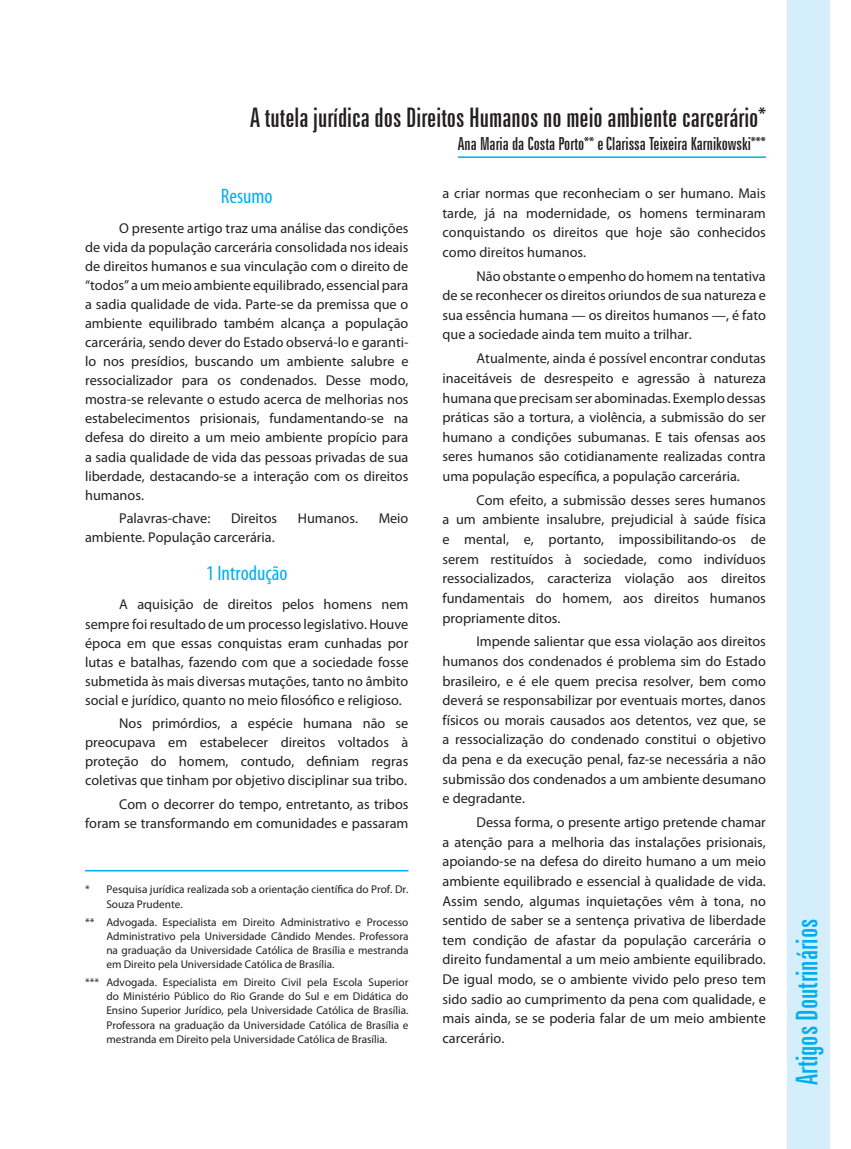
<style>
.page{position:relative;width:851px;height:1149px;background:#fff}
.page>*{position:absolute;margin:0;border:0;box-sizing:border-box;transform-origin:0 0}
.t1{font:extra-condensed 30px "Zurich BT";color:#00aeef}
._00_-_TÍTULO{font:extra-condensed 27px "Zurich BT";color:#231f20}
._02_-_SUBTÍTULO{font:condensed 21px "Myriad Pro";color:#00aeef}
._01_-_AUTOR{font:extra-condensed 18px "Zurich BT";color:#231f20}
._03_-_TEXTO{font:14.25px/19.6px "Myriad Pro";color:#231f20;text-align:justify}
._10{font:11.25px/14.1px "Myriad Pro";color:#231f20;text-align:justify}
._08_-_NOTA_fio_acima{font:11.25px/14.9px "Myriad Pro";color:#231f20}
</style>
<div class="page">
<div style="left:787px;top:0;width:42px;height:1148px;background:#d4effb"></div>
<hr style="left:458px;top:156px;width:307px;height:2px;background:#00aeef">
<hr style="left:85px;top:869px;width:323px;height:2px;background:#00aeef">
<p class="_00_-_TÍTULO" style="left:250px;top:102px;width:517px">A tutela jurídica dos Direitos Humanos no meio ambiente carcerário*</p>
<p class="_01_-_AUTOR" style="left:458px;top:133px;width:309px">Ana Maria da Costa Porto** eClarissa Teixeira Karnikowski***</p>
<p class="_02_-_SUBTÍTULO" style="left:221px;top:183px;width:53px">Resumo</p>
<p class="_03_-_TEXTO" style="left:85px;top:218px;width:325px;line-height:19px;text-indent:34px">O presente artigo traz uma análise das condições de vida da população carcerária consolidada nos ideais de direitos humanos e sua vinculação com o direito de “todos” a um meio ambiente equilibrado, essencial para a sadia qualidade de vida. Parte-se da premissa que o ambiente equilibrado também alcança a população carcerária, sendo dever do Estado observá-lo e garanti&shy;lo nos presídios, buscando um ambiente salubre e ressocializador para os condenados. Desse modo, mostra-se relevante o estudo acerca de melhorias nos estabelecimentos prisionais, fundamentando-se na defesa do direito a um meio ambiente propício para a sadia qualidade de vida das pessoas privadas de sua liberdade, destacando-se a interação com os direitos humanos.</p>
<p class="_03_-_TEXTO" style="left:119px;top:508px;width:93px">Palavras-chave:</p>
<p class="_03_-_TEXTO" style="left:231px;top:508px;width:48px">Direitos</p>
<p class="_03_-_TEXTO" style="left:298px;top:508px;width:62px">Humanos.</p>
<p class="_03_-_TEXTO" style="left:378px;top:508px;width:31px">Meio</p>
<p class="_03_-_TEXTO" style="left:85px;top:527px;width:191px">ambiente. População carcerária.</p>
<p class="_02_-_SUBTÍTULO" style="left:206px;top:560px;width:83px">1 Introdução</p>
<p class="_03_-_TEXTO" style="left:85px;top:594px;width:325px;line-height:19px;text-indent:34px">A aquisição de direitos pelos homens nem sempre foi resultado de um processo legislativo. Houve época em que essas conquistas eram cunhadas por lutas e batalhas, fazendo com que a sociedade fosse submetida às mais diversas mutações, tanto no âmbito social e jurídico, quanto no meio filosófico e religioso.</p>
<p class="_03_-_TEXTO" style="left:85px;top:713px;width:325px;line-height:19px;text-indent:34px">Nos primórdios, a espécie humana não se preocupava em estabelecer direitos voltados à proteção do homem, contudo, definiam regras coletivas que tinham por objetivo disciplinar sua tribo.</p>
<p class="_03_-_TEXTO" style="left:85px;top:793px;width:325px;line-height:19px;text-align:right">Com o decorrer do tempo, entretanto, as tribos foram se transformando em comunidades e passaram</p>
<p class="_08_-_NOTA_fio_acima" style="left:106px;top:881px;width:303px;text-indent:-21px">* Pesquisa jurídica realizada sob a orientação científica do Prof. Dr.<br>Souza Prudente.</p>
<p class="_10" style="left:106px;top:914px;width:303px;text-indent:-21px">** Advogada. Especialista em Direito Administrativo e Processo Administrativo pela Universidade Cândido Mendes. Professora na graduação da Universidade Católica de Brasília e mestranda em Direito pela Universidade Católica de Brasília.</p>
<p class="_10" style="left:106px;top:975px;width:303px;text-indent:-21px">*** Advogada. Especialista em Direito Civil pela Escola Superior do Ministério Público do Rio Grande do Sul e em Didática do Ensino Superior Jurídico, pela Universidade Católica de Brasília.<br>Professora na graduação da Universidade Católica de Brasília e mestranda em Direito pela Universidade Católica de Brasília.</p>
<p class="_03_-_TEXTO" style="left:442px;top:183px;width:325px">a criar normas que reconheciam o ser humano. Mais tarde, já na modernidade, os homens terminaram conquistando os direitos que hoje são conhecidos como direitos humanos.</p>
<p class="_03_-_TEXTO" style="left:442px;top:266px;width:325px;text-indent:34px">Não obstante o empenho do homem na tentativa de se reconhecer os direitos oriundos de sua natureza e sua essência humana — os direitos humanos —, é fato que a sociedade ainda tem muito a trilhar.</p>
<p class="_03_-_TEXTO" style="left:442px;top:348px;width:325px;text-indent:34px">Atualmente, ainda é possível encontrar condutas inaceitáveis de desrespeito e agressão à natureza humana que precisam ser abominadas. Exemplo dessas práticas são a tortura, a violência, a submissão do ser humano a condições subumanas. E tais ofensas aos seres humanos são cotidianamente realizadas contra uma população específica, a população carcerária.</p>
<p class="_03_-_TEXTO" style="left:442px;top:490px;width:325px;text-indent:34px">Com efeito, a submissão desses seres humanos a um ambiente insalubre, prejudicial à saúde física e mental, e, portanto, impossibilitando-os de serem restituídos à sociedade, como indivíduos ressocializados, caracteriza violação aos direitos fundamentais do homem, aos direitos humanos propriamente ditos.</p>
<p class="_03_-_TEXTO" style="left:442px;top:631px;width:325px;text-indent:34px">Impende salientar que essa violação aos direitos humanos dos condenados é problema sim do Estado brasileiro, e é ele quem precisa resolver, bem como deverá se responsabilizar por eventuais mortes, danos físicos ou morais causados aos detentos, vez que, se a ressocialização do condenado constitui o objetivo da pena e da execução penal, faz-se necessária a não submissão dos condenados a um ambiente desumano e degradante.</p>
<p class="_03_-_TEXTO" style="left:442px;top:812px;width:325px;text-indent:34px">Dessa forma, o presente artigo pretende chamar a atenção para a melhoria das instalações prisionais, apoiando-se na defesa do direito humano a um meio ambiente equilibrado e essencial à qualidade de vida.<br>Assim sendo, algumas inquietações vêm à tona, no sentido de saber se a sentença privativa de liberdade tem condição de afastar da população carcerária o direito fundamental a um meio ambiente equilibrado.<br>De igual modo, se o ambiente vivido pelo preso tem sido sadio ao cumprimento da pena com qualidade, e mais ainda, se se poderia falar de um meio ambiente carcerário.</p>
<h1 class="t1" style="left:789px;top:1084px;width:168px;rotate:-90deg">Artigos Doutrinários</h1>
</div>
